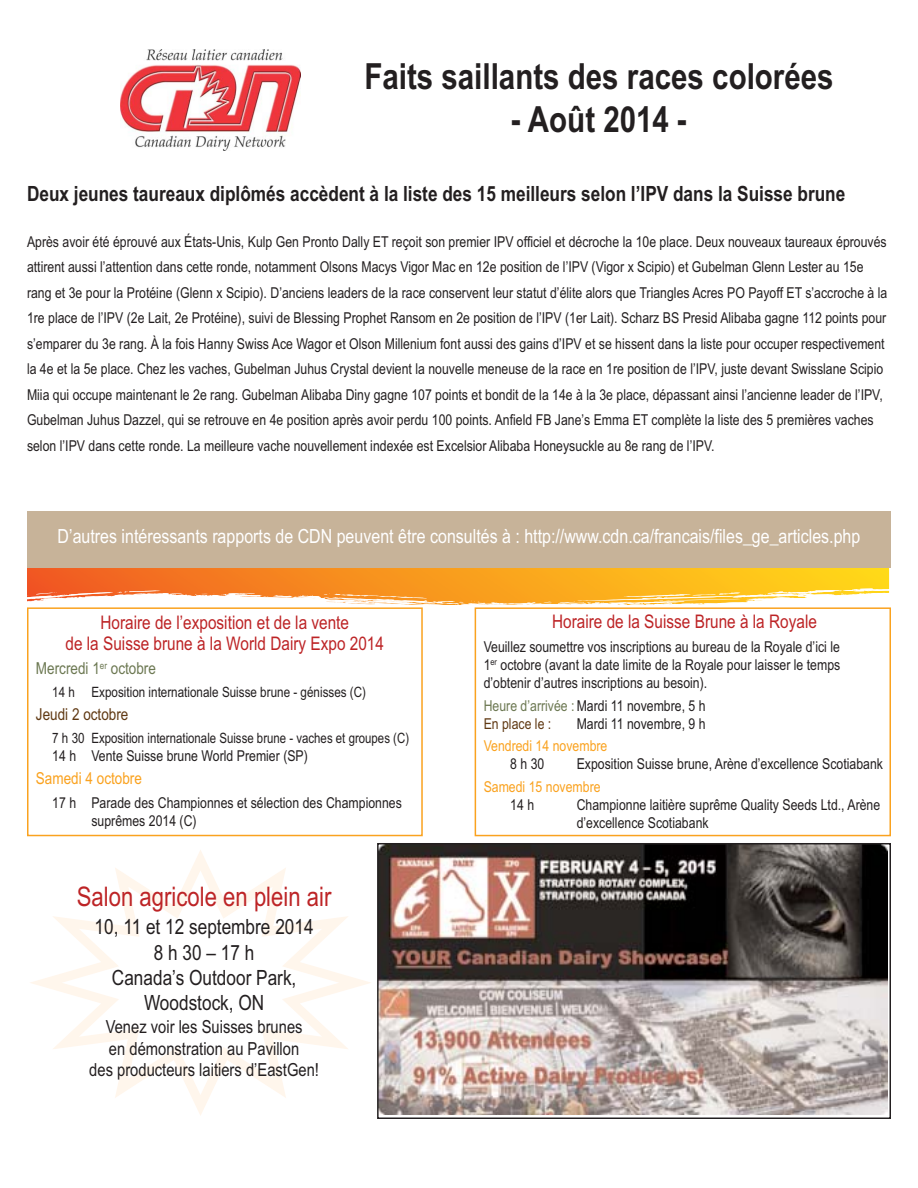
<style>
.page{position:relative;width:918px;height:1188px;background:#fff}
.page>*{position:absolute;margin:0;border:0;box-sizing:border-box;transform-origin:0 0}
.t1{font:700 36px "Arial Narrow";color:#231f20}
.t2{font:27px "Arial Narrow";color:#bd2426}
.t3{font:700 21px "Arial Narrow";color:#231f20}
.t4{font:21px/25.2px "Arial Narrow";color:#231f20;text-align:center}
.t5{font:19.5px "Arial Narrow";color:#fff}
.t6{font:18.75px/21px "Arial Narrow";color:#bd2426;text-align:center}
.t7{font:18px/21.6px "Arial Narrow";color:#231f20;text-align:center}
.t8{font:16.5px "Arial Narrow";color:#6c7852}
.t9{font:16.5px "Arial Narrow";color:#faa21f}
.t10{font:16.5px "Arial Narrow";color:#603913}
.t11{font:15px/25.5px "Arial Narrow";color:#231f20}
.t12{font:15px "Arial Narrow";color:#faa21f}
.t13{font:14.25px "Arial Narrow";color:#231f20}
.s1{color:#6c7852}
.s2{color:#603913}
</style>
<div class="page">
<svg style="left:30px;top:850px;width:341px;height:265px"></svg>
<img style="left:120px;top:50px;width:181px;height:101px">
<div style="left:27px;top:607px;width:396px;height:229px;border:2px solid #faa21f"></div>
<div style="left:475px;top:607px;width:416px;height:229px;border:2px solid #faa21f"></div>
<img style="left:380px;top:846px;width:507px;height:268px">
<div style="left:377px;top:843px;width:514px;height:276px;border:2px solid #231f20"></div>
<svg style="left:27px;top:568px;width:862px;height:37px"></svg>
<div style="left:27px;top:512px;width:864px;height:56px;background:#c7b399"></div>
<h1 class="t1" style="left:364px;top:55px;width:471px">Faits saillants des races colorées</h1>
<h1 class="t1" style="left:511px;top:99px;width:178px">- Août 2014 -</h1>
<h3 class="t3" style="left:27px;top:181px;width:820px">Deux jeunes taureaux diplômés accèdent à la liste des 15 meilleurs selon l’IPV dans la Suisse brune</h3>
<p class="t11" style="left:27px;top:230px;width:862px">Après avoir été éprouvé aux États-Unis, Kulp Gen Pronto Dally ET reçoit son premier IPV officiel et décroche la 10e place. Deux nouveaux taureaux éprouvés attirent aussi l’attention dans cette ronde, notamment Olsons Macys Vigor Mac en 12e position de l’IPV (Vigor x Scipio) et Gubelman Glenn Lester au 15e rang et 3e pour la Protéine (Glenn x Scipio). D’anciens leaders de la race conservent leur statut d’élite alors que Triangles Acres PO Payoff ET s’accroche à la 1re place de l’IPV (2e Lait, 2e Protéine), suivi de Blessing Prophet Ransom en 2e position de l’IPV (1er Lait). Scharz BS Presid Alibaba gagne 112 points pour s’emparer du 3e rang. À la fois Hanny Swiss Ace Wagor et Olson Millenium font aussi des gains d’IPV et se hissent dans la liste pour occuper respectivement la 4e et la 5e place. Chez les vaches, Gubelman Juhus Crystal devient la nouvelle meneuse de la race en 1re position de l’IPV, juste devant Swisslane Scipio Miia qui occupe maintenant le 2e rang. Gubelman Alibaba Diny gagne 107 points et bondit de la 14e à la 3e place, dépassant ainsi l’ancienne leader de l’IPV, Gubelman Juhus Dazzel, qui se retrouve en 4e position après avoir perdu 100 points. Anfield FB Jane’s Emma ET complète la liste des 5 premières vaches selon l’IPV dans cette ronde. La meilleure vache nouvellement indexée est Excelsior Alibaba Honeysuckle au 8e rang de l’IPV.</p>
<h3 class="t5" style="left:58px;top:530px;width:804px">D’autres intéressants rapports de CDN peuvent être consultés à : http://www.cdn.ca/francais/files_ge_articles.php</h3>
<p class="t6" style="left:66px;top:613px;width:320px">Horaire de l’exposition et de la vente<br>de la Suisse brune à la World Dairy Expo 2014</p>
<p class="t8" style="left:36px;top:663px;width:122px">Mercredi 1<sup>er</sup> octobre</p>
<p class="t13" style="left:52px;top:687px;width:315px">14 h Exposition internationale Suisse brune - génisses (C)</p>
<p class="t10" style="left:36px;top:709px;width:94px">Jeudi 2 octobre</p>
<p class="t13" style="left:52px;top:733px;width:358px">7 h 30 Exposition internationale Suisse brune - vaches et groupes (C)</p>
<p class="t11" style="left:52px;top:744px;width:257px">14 h Vente Suisse brune World Premier (SP)</p>
<p class="t9" style="left:36px;top:773px;width:108px">Samedi 4 octobre</p>
<p class="t11" style="left:91px;top:795px;width:312px;line-height:18px;text-indent:-39px">17 h Parade des Championnes et sélection des Championnes suprêmes 2014 (C)</p>
<h2 class="t2" style="left:77px;top:887px;width:256px">Salon agricole en plein air</h2>
<h3 class="t4" style="left:95px;top:917px;width:220px">10, 11 et 12 septembre 2014<br>8h30 – 17h<br>Canada’s Outdoor Park,<br>Woodstock, ON</h3>
<p class="t7" style="left:89px;top:1018px;width:231px">Venez voir les Suisses brunes<br>en démonstration au Pavillon<br>des producteurs laitiers d’EastGen!</p>
<p class="t6" style="left:552px;top:612px;width:266px">Horaire de la Suisse Brune à la Royale</p>
<p class="t11" style="left:484px;top:639px;width:358px;line-height:18px;text-align:justify">Veuillez soumettre vos inscriptions au bureau de la Royale d’ici le 1<sup>er</sup> octobre (avant la date limite de la Royale pour laisser le temps d’obtenir d’autres inscriptions au besoin).</p>
<p class="t11" style="left:484px;top:698px;width:224px;line-height:18px"><span class="s1">Heure d’arrivée :</span>Mardi 11 novembre, 5 h<br><span class="s2">En place le :</span></p>
<p class="t11" style="left:577px;top:712px;width:131px">Mardi 11 novembre, 9 h</p>
<p class="t12" style="left:484px;top:740px;width:125px">Vendredi 14 novembre</p>
<p class="t11" style="left:510px;top:753px;width:36px">8h30</p>
<p class="t11" style="left:577px;top:753px;width:308px">Exposition Suisse brune, Arène d’excellence Scotiabank</p>
<p class="t12" style="left:484px;top:781px;width:118px">Samedi 15 novembre</p>
<p class="t11" style="left:510px;top:793px;width:25px">14 h</p>
<p class="t11" style="left:577px;top:797px;width:305px;line-height:18px">Championne laitière suprême Quality Seeds Ltd., Arène d’excellence Scotiabank</p>
</div>
